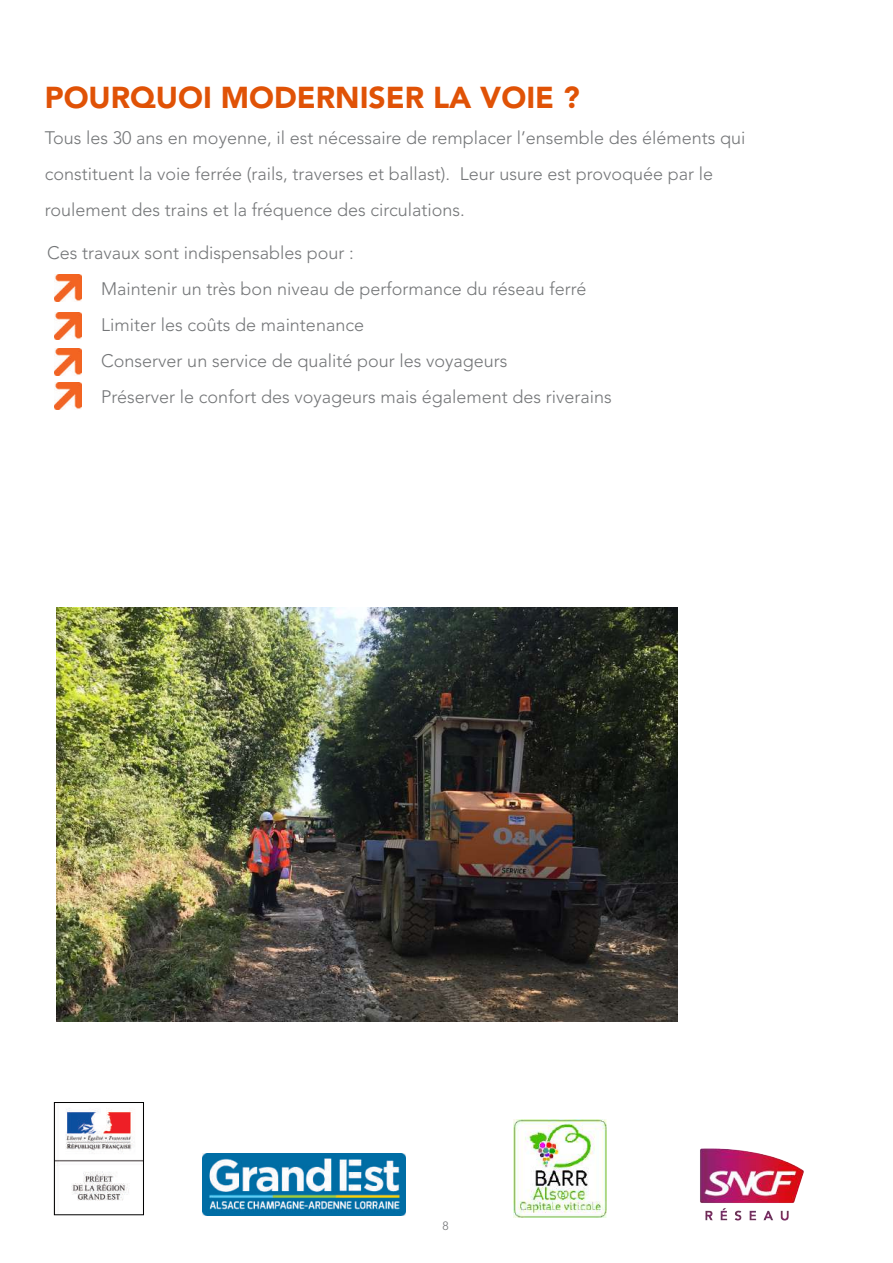
<style>
.page{position:relative;width:893px;height:1263px;background:#fff}
.page>*{position:absolute;margin:0;border:0;box-sizing:border-box;transform-origin:0 0}
.t1{font:900 30px "Avenir LT Std";color:#e05206}
.t2{font:300 18px/36px "Avenir LT Std";color:#747678}
.t3{font:300 12px "Avenir LT Std";color:#747678}
</style>
<div class="page">
<img style="left:202px;top:1153px;width:203px;height:62px">
<img style="left:700px;top:1148px;width:104px;height:73px">
<img style="left:56px;top:1108px;width:86px;height:93px">
<div style="left:54px;top:1102px;width:90px;height:113px;border:1px solid #000"></div>
<img style="left:513px;top:1119px;width:93px;height:98px">
<img style="left:57px;top:608px;width:621px;height:414px">
<img style="left:54px;top:274px;width:27px;height:27px">
<img style="left:54px;top:313px;width:27px;height:27px">
<img style="left:54px;top:349px;width:27px;height:27px">
<img style="left:54px;top:383px;width:27px;height:27px">
<h1 class="t1" style="left:45px;top:79px;width:536px">POURQUOI MODERNISER LA VOIE ?</h1>
<p class="t2" style="left:45px;top:120px;width:702px">Tous les 30 ans en moyenne, il est nécessaire de remplacer l’ensemble des éléments qui constituent la voie ferrée (rails, traverses et ballast). Leur usure est provoquée par le roulement des trains et la fréquence des circulations.</p>
<p class="t2" style="left:101px;top:235px;width:512px;text-indent:-54px">Ces travaux sont indispensables pour :<br>Maintenir un très bon niveau de performance du réseau ferré Limiter les coûts de maintenance<br>Conserver un service de qualité pour les voyageurs<br>Préserver le confort des voyageurs mais également des riverains</p>
<p class="t3" style="left:442px;top:1218px;width:8px">8</p>
</div>
